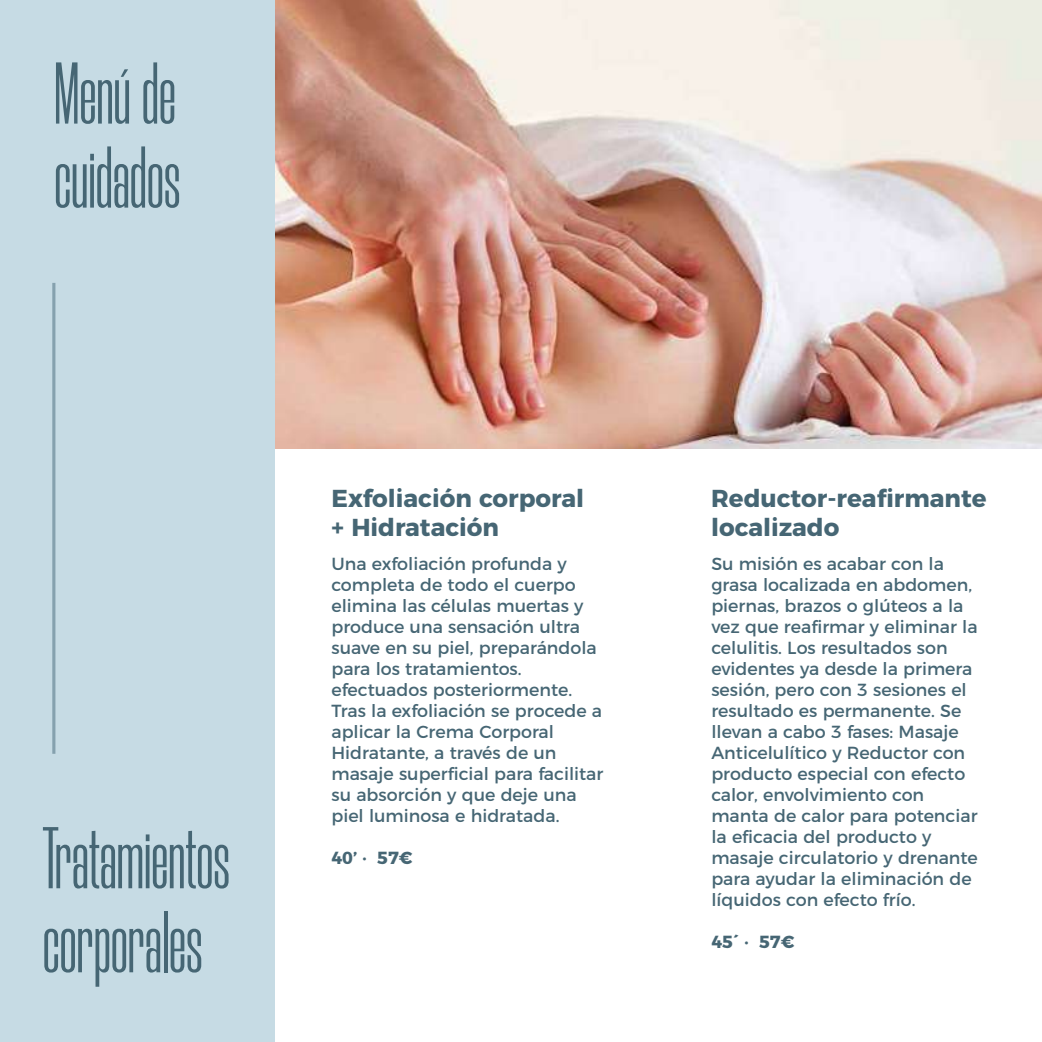
<style>
.page{position:relative;width:1042px;height:1042px;background:#fff}
.page>*{position:absolute;margin:0;border:0;box-sizing:border-box;transform-origin:0 0}
.t1{font:87.5px/84px "Morganite";color:#466674}
.t2{font:700 24.5px/29.4px "Montserrat";color:#466674}
.t3{font:17.5px/21px "Montserrat";color:#466674}
.t4{font:700 17.5px "Montserrat";color:#466674}
</style>
<div class="page">
<img style="left:274px;top:0;width:768px;height:449px">
<div style="left:0;top:0;width:274px;height:1042px;background:#c6dbe4"></div>
<hr style="left:52px;top:283px;width:3px;height:471px;background:#85a1ae">
<h1 class="t1" style="left:54px;top:52px;width:128px">Menú de cuidados</h1>
<h1 class="t1" style="left:43px;top:817px;width:189px">Tratamientos corporales</h1>
<h2 class="t2" style="left:331px;top:481px;width:254px">Exfoliación corporal + Hidratación</h2>
<p class="t3" style="left:331px;top:552px;width:273px">Una exfoliación profunda y completa de todo el cuerpo elimina las células muertas y produce una sensación ultra suave en su piel, preparándola para los tratamientos. efectuados posteriormente.<br>Tras la exfoliación se procede a aplicar la Crema Corporal<br>Hidratante, a través de un masaje superficial para facilitar su absorción y que deje una piel luminosa e hidratada.</p>
<p class="t4" style="left:331px;top:843px;width:83px">40’ · 57€</p>
<h2 class="t2" style="left:711px;top:481px;width:277px">Reductor-reafirmante localizado</h2>
<p class="t3" style="left:711px;top:552px;width:268px">Su misión es acabar con la grasa localizada en abdomen, piernas, brazos o glúteos a la vez que reafirmar y eliminar la celulitis. Los resultados son evidentes ya desde la primera sesión, pero con 3 sesiones el resultado es permanente. Se llevan a cabo 3 fases: Masaje<br>Anticelulítico y Reductor con producto especial con efecto calor, envolvimiento con manta de calor para potenciar la eficacia del producto y masaje circulatorio y drenante para ayudar la eliminación de líquidos con efecto frío.</p>
<p class="t4" style="left:711px;top:927px;width:84px">45´ · 57€</p>
</div>
